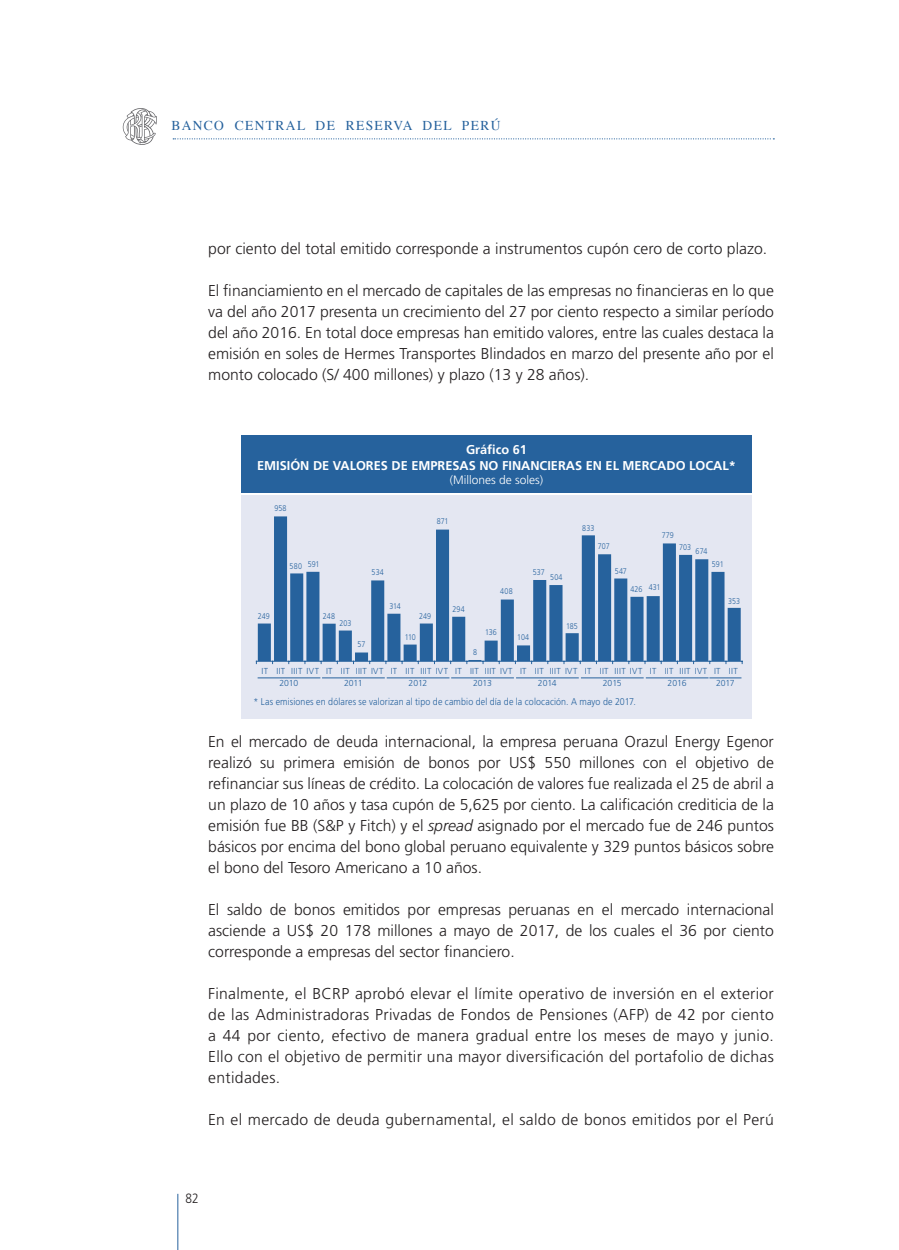
<style>
.page{position:relative;width:899px;height:1250px;background:#fff}
.page>*{position:absolute;margin:0;border:0;box-sizing:border-box;transform-origin:0 0}
.t1{font:300 15.75px/21px "Frutiger";color:#231f20;text-align:justify}
.t2{font:300 15.75px "Frutiger";letter-spacing:.02em;color:#231f20}
.t3{font:13.5px "Times";letter-spacing:.1em;color:#26629d}
.t4{font:300 13.5px "Frutiger";color:#231f20;scale:.88 1}
.t5{font:700 12.75px/15.3px "Frutiger";color:#fff;text-align:center}
.t6{font:300 12px "Frutiger";color:#fff}
.t7{font:300 9.75px "Frutiger";letter-spacing:.015em;color:#26629d;scale:.91 1}
.t8{font:300 8.7px/12.1px "Frutiger";letter-spacing:.035em;color:#26629d}
.t9{font:300 8.25px "Frutiger";letter-spacing:.005em;color:#26629d;scale:.87 1}
.s1{font-style:italic}
</style>
<div class="page">
<svg style="left:173px;top:138px;width:601px;height:1px"></svg>
<hr style="left:177px;top:1193px;width:1px;height:56px;background:#26629d">
<svg style="left:123px;top:108px;width:34px;height:37px"></svg>
<div style="left:241px;top:495px;width:510px;height:223px;background:#e4e7f2"></div>
<div style="left:241px;top:435px;width:510px;height:58px;background:#26629d"></div>
<svg style="left:258px;top:516px;width:482px;height:145px"></svg>
<hr style="left:256px;top:661px;width:486px;height:1px;background:#26629d">
<hr style="left:258px;top:677px;width:62px;height:1px;background:#26629d">
<hr style="left:322px;top:677px;width:62px;height:1px;background:#26629d">
<hr style="left:387px;top:677px;width:62px;height:1px;background:#26629d">
<hr style="left:451px;top:677px;width:62px;height:1px;background:#26629d">
<hr style="left:516px;top:677px;width:62px;height:1px;background:#26629d">
<hr style="left:581px;top:677px;width:62px;height:1px;background:#26629d">
<hr style="left:646px;top:677px;width:62px;height:1px;background:#26629d">
<hr style="left:710px;top:677px;width:31px;height:1px;background:#26629d">
<p class="t3" style="left:171px;top:113px;width:330px">BANCO CENTRAL DE RESERVA DEL PERÚ</p>
<p class="t1" style="left:208px;top:238px;width:560px">por ciento del total emitido corresponde a instrumentos cupón cero de corto plazo.</p>
<p class="t1" style="left:208px;top:280px;width:567px">El financiamiento en el mercado de capitales de las empresas no financieras en lo que va del año 2017 presenta un crecimiento del 27 por ciento respecto a similar período del año 2016. En total doce empresas han emitido valores, entre las cuales destaca la emisión en soles de Hermes Transportes Blindados en marzo del presente año por el monto colocado (S/ 400 millones) y plazo (13 y 28 años).</p>
<p class="t5" style="left:257px;top:442px;width:480px">Gráfico 61<br>EMISIÓN DE VALORES DE EMPRESAS NO FINANCIERAS EN EL MERCADO LOCAL*</p>
<p class="t6" style="left:450px;top:473px;width:95px">(Millones de soles)</p>
<p class="t9" style="left:274px;top:504px;width:16px">958</p>
<p class="t9" style="left:436px;top:516px;width:15px">871</p>
<p class="t9" style="left:289px;top:560px;width:36px">580 591</p>
<p class="t9" style="left:258px;top:611px;width:15px">249</p>
<p class="t9" style="left:323px;top:611px;width:15px">248</p>
<p class="t9" style="left:339px;top:618px;width:15px">203</p>
<p class="t9" style="left:371px;top:568px;width:15px">534</p>
<p class="t9" style="left:389px;top:601px;width:15px">314</p>
<p class="t9" style="left:419px;top:611px;width:15px">249</p>
<p class="t9" style="left:357px;top:639px;width:11px">57</p>
<p class="t9" style="left:404px;top:632px;width:14px">110</p>
<p class="t9" style="left:452px;top:604px;width:16px">294</p>
<p class="t9" style="left:473px;top:647px;width:6px">8</p>
<p class="t9" style="left:500px;top:587px;width:16px">408</p>
<p class="t9" style="left:533px;top:567px;width:15px">537</p>
<p class="t9" style="left:550px;top:572px;width:16px">504</p>
<p class="t9" style="left:582px;top:523px;width:15px">833</p>
<p class="t9" style="left:598px;top:541px;width:15px">707</p>
<p class="t9" style="left:614px;top:566px;width:15px">547</p>
<p class="t9" style="left:661px;top:530px;width:15px">779</p>
<p class="t9" style="left:679px;top:542px;width:15px">703</p>
<p class="t9" style="left:695px;top:546px;width:15px">674</p>
<p class="t9" style="left:712px;top:559px;width:15px">591</p>
<p class="t9" style="left:630px;top:583px;width:36px">426 431</p>
<p class="t9" style="left:728px;top:596px;width:15px">353</p>
<p class="t9" style="left:485px;top:628px;width:15px">136</p>
<p class="t9" style="left:517px;top:632px;width:15px">104</p>
<p class="t9" style="left:566px;top:621px;width:15px">185</p>
<p class="t8" style="left:279px;top:664px;width:20px;text-indent:-18px">IT IIT<br>2010</p>
<p class="t8" style="left:344px;top:664px;width:20px;text-indent:-53px">IIIT IVT IT IIT<br>2011</p>
<p class="t8" style="left:408px;top:664px;width:20px;text-indent:-53px">IIIT IVT IT IIT<br>2012</p>
<p class="t8" style="left:473px;top:664px;width:20px;text-indent:-53px">IIIT IVT IT IIT<br>2013</p>
<p class="t8" style="left:538px;top:664px;width:20px;text-indent:-53px">IIIT IVT IT IIT<br>2014</p>
<p class="t8" style="left:602px;top:664px;width:20px;text-indent:-53px">IIIT IVT IT IIT<br>2015</p>
<p class="t8" style="left:667px;top:664px;width:20px;text-indent:-53px">IIIT IVT IT IIT<br>2016</p>
<p class="t8" style="left:716px;top:664px;width:23px;text-indent:-36px">IIIT IVT IT IIT<br>2017</p>
<p class="t7" style="left:253px;top:695px;width:422px">* Las emisiones en dólares se valorizan al tipo de cambio del día de la colocación. A mayo de 2017.</p>
<p class="t1" style="left:208px;top:731px;width:567px">En el mercado de deuda internacional, la empresa peruana Orazul Energy Egenor realizó su primera emisión de bonos por US$ 550 millones con el objetivo de refinanciar sus líneas de crédito. La colocación de valores fue realizada el 25 de abril a un plazo de 10 años y tasa cupón de 5,625 por ciento. La calificación crediticia de la emisión fue BB (S&amp;P y Fitch) y el <span class="s1">spread</span> asignado por el mercado fue de 246 puntos básicos por encima del bono global peruano equivalente y 329 puntos básicos sobre el bono del Tesoro Americano a 10 años.</p>
<p class="t1" style="left:208px;top:899px;width:567px">El saldo de bonos emitidos por empresas peruanas en el mercado internacional asciende a US$ 20 178 millones a mayo de 2017, de los cuales el 36 por ciento corresponde a empresas del sector financiero.</p>
<p class="t1" style="left:208px;top:983px;width:567px">Finalmente, el BCRP aprobó elevar el límite operativo de inversión en el exterior de las Administradoras Privadas de Fondos de Pensiones (AFP) de 42 por ciento a 44 por ciento, efectivo de manera gradual entre los meses de mayo y junio.<br>Ello con el objetivo de permitir una mayor diversificación del portafolio de dichas entidades.</p>
<p class="t2" style="left:208px;top:1110px;width:567px">En el mercado de deuda gubernamental, el saldo de bonos emitidos por el Perú</p>
<p class="t4" style="left:186px;top:1190px;width:16px">82</p>
</div>
